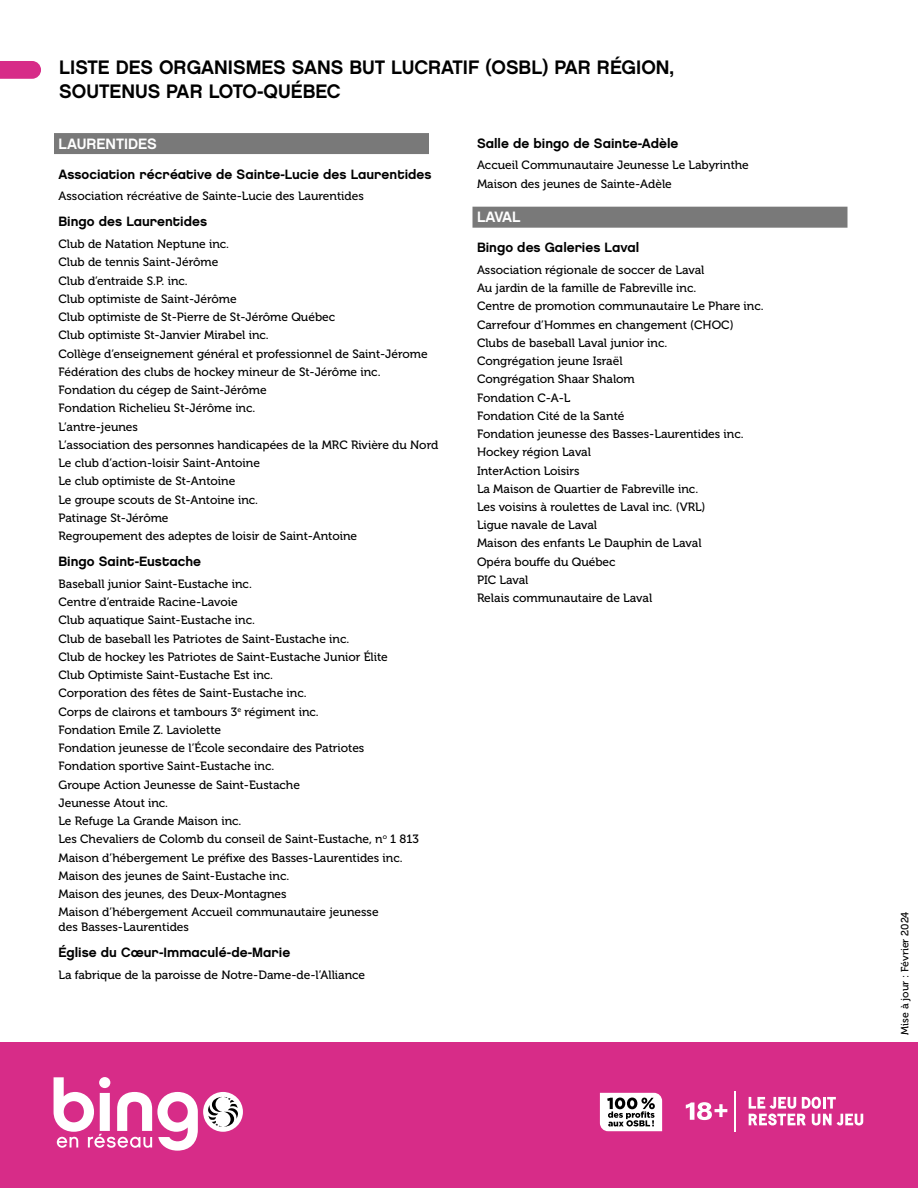
<style>
.page{position:relative;width:918px;height:1188px;background:#fff}
.page>*{position:absolute;margin:0;border:0;box-sizing:border-box;transform-origin:0 0}
.t1{font:19.5px/23.4px "Chalet New York Nineteen Eighty";color:#000}
.t2{font:15px "Chalet New York Nineteen Eighty";color:#fff}
.t3{font:13.5px "Chalet New York Nineteen Eighty";color:#000}
.t4{font:12px/18.3px "Museo 500";color:#000}
.t5{font:10.5px "Museo 500";color:#000}
</style>
<div class="page">
<svg style="left:0;top:61px;width:41px;height:18px"></svg>
<div style="left:0;top:1043px;width:918px;height:145px;background:#d72c88"></div>
<svg style="left:600px;top:1093px;width:62px;height:38px;background:#c2c0c1"></svg>
<svg style="left:749px;top:1097px;width:114px;height:28px"></svg>
<hr style="left:735px;top:1091px;width:1px;height:40px;background:#fff">
<svg style="left:686px;top:1102px;width:41px;height:18px"></svg>
<svg style="left:54px;top:1077px;width:144px;height:74px"></svg>
<div style="left:203px;top:1092px;width:40px;height:40px;background:#fff;border-radius:50%"></div>
<svg style="left:208px;top:1097px;width:30px;height:30px"></svg>
<div style="left:54px;top:133px;width:375px;height:21px;background:#797979"></div>
<div style="left:472px;top:207px;width:376px;height:21px;background:#797979"></div>
<h1 class="t1" style="left:59px;top:56px;width:616px">LISTE DES ORGANISMES SANS BUT LUCRATIF (OSBL) PAR RÉGION,<br>SOUTENUS PAR LOTO-QUÉBEC</h1>
<p class="t2" style="left:59px;top:134px;width:100px">LAURENTIDES</p>
<p class="t3" style="left:58px;top:165px;width:375px">Association récréative de Sainte-Lucie des Laurentides</p>
<p class="t4" style="left:58px;top:187px;width:307px">Association récréative de Sainte-Lucie des Laurentides</p>
<p class="t3" style="left:58px;top:213px;width:150px">Bingo des Laurentides</p>
<p class="t4" style="left:58px;top:235px;width:381px">Club de Natation Neptune inc.<br>Club de tennis Saint-Jérôme<br>Club d’entraide S.P. inc.<br>Club optimiste de Saint-Jérôme<br>Club optimiste de St-Pierre de St-Jérôme Québec<br>Club optimiste St-Janvier Mirabel inc.<br>Collège d’enseignement général et professionnel de Saint-Jérome Fédération des clubs de hockey mineur de St-Jérôme inc.<br>Fondation du cégep de Saint-Jérôme<br>Fondation Richelieu St-Jérôme inc.<br>L’antre-jeunes<br>L’association des personnes handicapées de la MRC Rivière du Nord Le club d’action-loisir Saint-Antoine<br>Le club optimiste de St-Antoine<br>Le groupe scouts de St-Antoine inc.<br>Patinage St-Jérôme<br>Regroupement des adeptes de loisir de Saint-Antoine</p>
<p class="t3" style="left:58px;top:553px;width:144px">Bingo Saint-Eustache</p>
<p class="t4" style="left:58px;top:575px;width:362px">Baseball junior Saint-Eustache inc.<br>Centre d’entraide Racine-Lavoie<br>Club aquatique Saint-Eustache inc.<br>Club de baseball les Patriotes de Saint-Eustache inc.<br>Club de hockey les Patriotes de Saint-Eustache Junior Élite<br>Club Optimiste Saint-Eustache Est inc.<br>Corporation des fêtes de Saint-Eustache inc.<br>Corps de clairons et tambours 3<sup>e</sup> régiment inc.<br>Fondation Emile Z. Laviolette<br>Fondation jeunesse de l’École secondaire des Patriotes Fondation sportive Saint-Eustache inc.<br>Groupe Action Jeunesse de Saint-Eustache<br>Jeunesse Atout inc.<br>Le Refuge La Grande Maison inc.<br>Les Chevaliers de Colomb du conseil de Saint-Eustache, n<sup>o</sup> 1 813<br>Maison d’hébergement Le préfixe des Basses-Laurentides inc.<br>Maison des jeunes de Saint-Eustache inc.<br>Maison des jeunes, des Deux-Montagnes<br>Maison d’hébergement Accueil communautaire jeunesse</p>
<p class="t4" style="left:59px;top:918px;width:132px">des Basses-Laurentides</p>
<p class="t3" style="left:58px;top:944px;width:233px">Église du Cœur-Immaculé-de-Marie</p>
<p class="t4" style="left:58px;top:966px;width:308px">La fabrique de la paroisse de Notre-Dame-de-l’Alliance</p>
<p class="t3" style="left:477px;top:135px;width:203px">Salle de bingo de Sainte-Adèle</p>
<p class="t4" style="left:477px;top:156px;width:273px">Accueil Communautaire Jeunesse Le Labyrinthe<br>Maison des jeunes de Sainte-Adèle</p>
<p class="t2" style="left:477px;top:208px;width:45px">LAVAL</p>
<p class="t3" style="left:477px;top:239px;width:164px">Bingo des Galeries Laval</p>
<p class="t4" style="left:477px;top:261px;width:288px">Association régionale de soccer de Laval<br>Au jardin de la famille de Fabreville inc.<br>Centre de promotion communautaire Le Phare inc.<br>Carrefour d’Hommes en changement (CHOC)<br>Clubs de baseball Laval junior inc.<br>Congrégation jeune Israël<br>Congrégation Shaar Shalom<br>Fondation C-A-L<br>Fondation Cité de la Santé<br>Fondation jeunesse des Basses-Laurentides inc.<br>Hockey région Laval<br>InterAction Loisirs<br>La Maison de Quartier de Fabreville inc.<br>Les voisins à roulettes de Laval inc. (VRL)<br>Ligue navale de Laval<br>Maison des enfants Le Dauphin de Laval<br>Opéra bouffe du Québec<br>PIC Laval<br>Relais communautaire de Laval</p>
<p class="t5" style="left:899px;top:1035px;width:125px;rotate:-90deg">Mise à jour : Février 2024</p>
</div>
